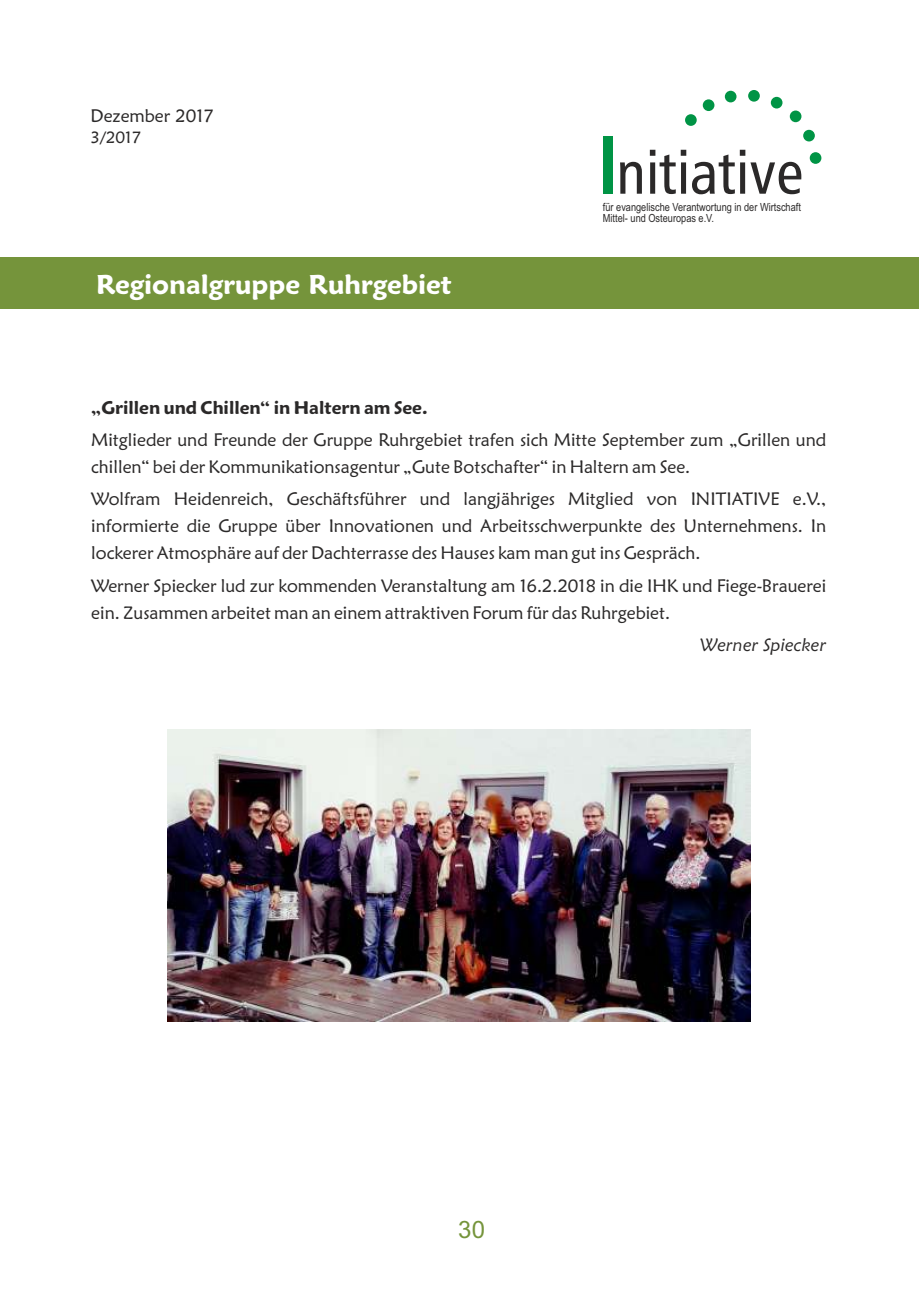
<style>
.page{position:relative;width:919px;height:1289px;background:#fff}
.page>*{position:absolute;margin:0;border:0;box-sizing:border-box;transform-origin:0 0}
.t1{font:600 27px "Maiandra GD";color:#fff}
.t2{font:24px "Arial";color:#75943b}
.t3{font:18px/27px "Maiandra GD";color:#2b2929}
.t4{font:600 18px "Maiandra GD";color:#2b2929}
.t5{font:italic 18px "Maiandra GD";color:#2b2929}
.t6{font:16.5px "Maiandra GD";color:#2b2929}
.t7{font:11.25px/11.4px "Arial Narrow";color:#2b2929}
</style>
<div class="page">
<div style="left:0;top:257px;width:918px;height:51px;background:#75943b"></div>
<img style="left:167px;top:729px;width:583px;height:292px">
<svg style="left:620px;top:162px;width:22px;height:32px"></svg>
<svg style="left:649px;top:150px;width:37px;height:44px"></svg>
<svg style="left:692px;top:150px;width:109px;height:44px"></svg>
<div style="left:685px;top:114px;width:11px;height:12px;background:#009445;border-radius:50%"></div>
<div style="left:702px;top:99px;width:12px;height:12px;background:#009445;border-radius:50%"></div>
<div style="left:724px;top:91px;width:12px;height:11px;background:#009445;border-radius:50%"></div>
<div style="left:748px;top:90px;width:11px;height:12px;background:#009445;border-radius:50%"></div>
<div style="left:770px;top:97px;width:12px;height:11px;background:#009445;border-radius:50%"></div>
<div style="left:789px;top:110px;width:12px;height:12px;background:#009445;border-radius:50%"></div>
<div style="left:803px;top:130px;width:11px;height:11px;background:#009445;border-radius:50%"></div>
<div style="left:809px;top:152px;width:12px;height:12px;background:#009445;border-radius:50%"></div>
<div style="left:603px;top:136px;width:9px;height:58px;background:#009445"></div>
<p class="t3" style="left:91px;top:104px;width:125px">Dezember 2017</p>
<p class="t6" style="left:91px;top:130px;width:52px">3/2017</p>
<h1 class="t1" style="left:96px;top:273px;width:357px">Regionalgruppe Ruhrgebiet</h1>
<p class="t7" style="left:603px;top:202px;width:199px">für evangelische Verantwortung in der Wirtschaft<br>Mittel- und Osteuropas e.V.</p>
<p class="t4" style="left:91px;top:400px;width:338px">„Grillen und Chillen“ in Haltern am See.</p>
<p class="t3" style="left:91px;top:428px;width:736px">Mitglieder und Freunde der Gruppe Ruhrgebiet trafen sich Mitte September zum „Grillen und chillen“ bei der Kommunikationsagentur „Gute Botschafter“ in Haltern am See.</p>
<p class="t3" style="left:91px;top:487px;width:736px;text-align:justify">Wolfram Heidenreich, Geschäftsführer und langjähriges Mitglied von INITIATIVE e.V., informierte die Gruppe über Innovationen und Arbeitsschwerpunkte des Unternehmens. In lockerer Atmosphäre auf der Dachterrasse des Hauses kam man gut ins Gespräch.</p>
<p class="t3" style="left:91px;top:573px;width:736px">Werner Spiecker lud zur kommenden Veranstaltung am 16.2.2018 in die IHK und Fiege-Brauerei ein. Zusammen arbeitet man an einem attraktiven Forum für das Ruhrgebiet.</p>
<p class="t5" style="left:699px;top:637px;width:128px">Werner Spiecker</p>
<h2 class="t2" style="left:458px;top:1220px;width:28px">30</h2>
</div>
